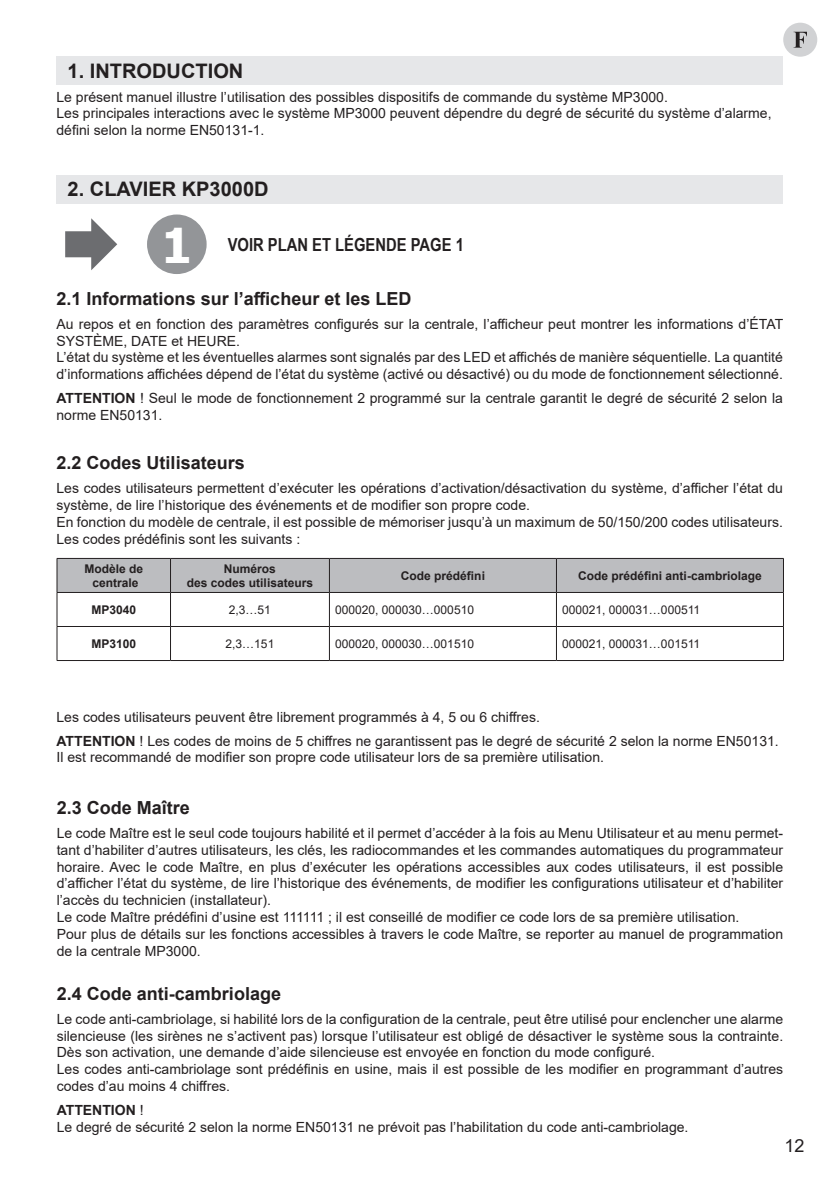
<style>
.page{position:relative;width:840px;height:1191px;background:#fff}
.page>*{position:absolute;margin:0;border:0;box-sizing:border-box;transform-origin:0 0}
.t1{font:700 48px "Tahoma";color:#fff}
.t2{font:700 20px "Arial";color:#231f20}
.t3{font:700 18px "Arial";color:#231f20}
.t4{font:700 18px "Arial Narrow";color:#231f20}
.t5{font:18px "Arial";color:#231f20}
.t6{font:14px/16.8px "Arial";color:#231f20}
.t7{font:700 14px "Arial";color:#231f20}
.t8{font:700 12px "Arial";color:#231f20}
.t9{font:12px "Arial";color:#231f20}
.s1{font-weight:700}
.s2{font-weight:400}
</style>
<div class="page">
<div style="left:782px;top:23px;width:34px;height:34px;background:#d1d2d4;border-radius:50%"></div>
<svg style="left:793px;top:32px;width:13px;height:16px"></svg>
<div style="left:56px;top:175px;width:726px;height:28px;background:#e6e7e9"></div>
<div style="left:56px;top:57px;width:726px;height:28px;background:#e6e7e9"></div>
<div style="left:58px;top:559px;width:724px;height:33px;background:#bcbdc0"></div>
<hr style="left:170px;top:558px;width:1px;height:34px;background:#231f20">
<hr style="left:329px;top:558px;width:1px;height:34px;background:#231f20">
<hr style="left:170px;top:592px;width:1px;height:34px;background:#231f20">
<hr style="left:329px;top:592px;width:1px;height:34px;background:#231f20">
<hr style="left:170px;top:627px;width:1px;height:33px;background:#231f20">
<hr style="left:329px;top:627px;width:1px;height:33px;background:#231f20">
<hr style="left:57px;top:558px;width:113px;height:1px;background:#231f20">
<hr style="left:57px;top:558px;width:1px;height:34px;background:#231f20">
<hr style="left:170px;top:558px;width:159px;height:1px;background:#231f20">
<hr style="left:329px;top:558px;width:227px;height:1px;background:#231f20">
<hr style="left:556px;top:558px;width:227px;height:1px;background:#231f20">
<hr style="left:556px;top:558px;width:1px;height:34px;background:#231f20">
<hr style="left:782px;top:558px;width:1px;height:34px;background:#231f20">
<hr style="left:57px;top:592px;width:113px;height:1px;background:#231f20">
<hr style="left:57px;top:592px;width:1px;height:34px;background:#231f20">
<hr style="left:170px;top:592px;width:159px;height:1px;background:#231f20">
<hr style="left:329px;top:592px;width:227px;height:1px;background:#231f20">
<hr style="left:556px;top:592px;width:227px;height:1px;background:#231f20">
<hr style="left:556px;top:592px;width:1px;height:34px;background:#231f20">
<hr style="left:782px;top:592px;width:1px;height:34px;background:#231f20">
<hr style="left:57px;top:626px;width:113px;height:1px;background:#231f20">
<hr style="left:57px;top:627px;width:1px;height:33px;background:#231f20">
<hr style="left:170px;top:626px;width:159px;height:1px;background:#231f20">
<hr style="left:329px;top:626px;width:227px;height:1px;background:#231f20">
<hr style="left:556px;top:626px;width:227px;height:1px;background:#231f20">
<hr style="left:556px;top:627px;width:1px;height:33px;background:#231f20">
<hr style="left:782px;top:627px;width:1px;height:33px;background:#231f20">
<hr style="left:57px;top:660px;width:113px;height:1px;background:#231f20">
<hr style="left:170px;top:660px;width:159px;height:1px;background:#231f20">
<hr style="left:329px;top:660px;width:227px;height:1px;background:#231f20">
<hr style="left:556px;top:660px;width:227px;height:1px;background:#231f20">
<div style="left:147px;top:214px;width:59px;height:60px;background:#939598;border-radius:50%"></div>
<svg style="left:65px;top:218px;width:52px;height:52px"></svg>
<p class="t2" style="left:68px;top:56px;width:177px">1. INTRODUCTION</p>
<p class="t6" style="left:56px;top:88px;width:612px">Le présent manuel illustre l’utilisation des possibles dispositifs de commande du système MP3000.</p>
<p class="t6" style="left:56px;top:105px;width:716px">Les principales interactions avec le système MP3000 peuvent dépendre du degré de sécurité du système d’alarme, défini selon la norme EN50131-1.</p>
<p class="t2" style="left:68px;top:175px;width:202px">2. CLAVIER KP3000D</p>
<p class="t4" style="left:227px;top:231px;width:237px">VOIR PLAN ET LÉGENDE PAGE 1</p>
<p class="t1" style="left:161px;top:211px;width:32px">1</p>
<p class="t3" style="left:56px;top:286px;width:356px">2.1 Informations sur l’afficheur et les LED</p>
<p class="t6" style="left:56px;top:315px;width:727px">Au repos et en fonction des paramètres configurés sur la centrale, l’afficheur peut montrer les informations d’ÉTAT<br>SYSTÈME, DATE et HEURE.</p>
<p class="t6" style="left:56px;top:349px;width:727px">L’état du système et les éventuelles alarmes sont signalés par des LED et affichés de manière séquentielle. La quantité d’informations affichées dépend de l’état du système (activé ou désactivé) ou du mode de fonctionnement sélectionné.</p>
<p class="t6" style="left:56px;top:390px;width:727px"><span class="s1">ATTENTION</span> ! Seul le mode de fonctionnement 2 programmé sur la centrale garantit le degré de sécurité 2 selon la norme EN50131.</p>
<p class="t3" style="left:56px;top:450px;width:190px">2.2 Codes Utilisateurs</p>
<p class="t6" style="left:56px;top:480px;width:727px">Les codes utilisateurs permettent d’exécuter les opérations d’activation/désactivation du système, d’afficher l’état du système, de lire l’historique des événements et de modifier son propre code.</p>
<p class="t6" style="left:56px;top:513px;width:727px">En fonction du modèle de centrale, il est possible de mémoriser jusqu’à un maximum de 50/150/200 codes utilisateurs.<br>Les codes prédéfinis sont les suivants :</p>
<p class="t8" style="left:84px;top:560px;width:60px">Modèle de</p>
<p class="t8" style="left:92px;top:574px;width:48px">centrale</p>
<p class="t8" style="left:224px;top:560px;width:54px">Numéros</p>
<p class="t8" style="left:187px;top:574px;width:128px">des codes utilisateurs</p>
<p class="t8" style="left:400px;top:567px;width:86px">Code prédéfini</p>
<p class="t8" style="left:578px;top:567px;width:185px">Code prédéfini anti-cambriolage</p>
<p class="t8" style="left:91px;top:601px;width:46px">MP3040</p>
<p class="t9" style="left:229px;top:601px;width:44px">2,3…51</p>
<p class="t9" style="left:335px;top:601px;width:140px">000020, 000030…000510</p>
<p class="t9" style="left:562px;top:601px;width:139px">000021, 000031…000511</p>
<p class="t8" style="left:91px;top:635px;width:46px">MP3100</p>
<p class="t9" style="left:225px;top:635px;width:50px">2,3…151</p>
<p class="t9" style="left:335px;top:635px;width:140px">000020, 000030…001510</p>
<p class="t9" style="left:562px;top:635px;width:139px">000021, 000031…001511</p>
<p class="t6" style="left:56px;top:708px;width:484px">Les codes utilisateurs peuvent être librement programmés à 4, 5 ou 6 chiffres.</p>
<p class="t6" style="left:56px;top:732px;width:723px"><span class="s1">ATTENTION</span> ! Les codes de moins de 5 chiffres ne garantissent pas le degré de sécurité 2 selon la norme EN50131.</p>
<p class="t6" style="left:56px;top:749px;width:548px">Il est recommandé de modifier son propre code utilisateur lors de sa première utilisation.</p>
<p class="t3" style="left:57px;top:795px;width:135px">2.3 Code Maître</p>
<p class="t6" style="left:57px;top:824px;width:727px;text-align:justify">Le code Maître est le seul code toujours habilité et il permet d’accéder à la fois au Menu Utilisateur et au menu permet&shy;tant d’habiliter d’autres utilisateurs, les clés, les radiocommandes et les commandes automatiques du programmateur horaire. Avec le code Maître, en plus d’exécuter les opérations accessibles aux codes utilisateurs, il est possible d’afficher l’état du système, de lire l’historique des événements, de modifier les configurations utilisateur et d’habiliter l’accès du technicien (installateur).</p>
<p class="t6" style="left:57px;top:908px;width:683px">Le code Maître prédéfini d’usine est 111111 ; il est conseillé de modifier ce code lors de sa première utilisation.</p>
<p class="t6" style="left:57px;top:925px;width:727px">Pour plus de détails sur les fonctions accessibles à travers le code Maître, se reporter au manuel de programmation de la centrale MP3000.</p>
<p class="t3" style="left:57px;top:980px;width:226px">2.4 Code anti-cambriolage</p>
<p class="t6" style="left:57px;top:1010px;width:727px;text-align:justify">Le code anti-cambriolage, si habilité lors de la configuration de la centrale, peut être utilisé pour enclencher une alarme silencieuse (les sirènes ne s’activent pas) lorsque l’utilisateur est obligé de désactiver le système sous la contrainte.<br>Dès son activation, une demande d’aide silencieuse est envoyée en fonction du mode configuré.</p>
<p class="t6" style="left:57px;top:1060px;width:727px">Les codes anti-cambriolage sont prédéfinis en usine, mais il est possible de les modifier en programmant d’autres codes d’au moins 4 chiffres.</p>
<p class="t7" style="left:57px;top:1100px;width:88px">ATTENTION <span class="s2">!</span></p>
<p class="t6" style="left:57px;top:1118px;width:633px">Le degré de sécurité 2 selon la norme EN50131 ne prévoit pas l’habilitation du code anti-cambriolage.</p>
<p class="t5" style="left:784px;top:1133px;width:22px">12</p>
</div>
